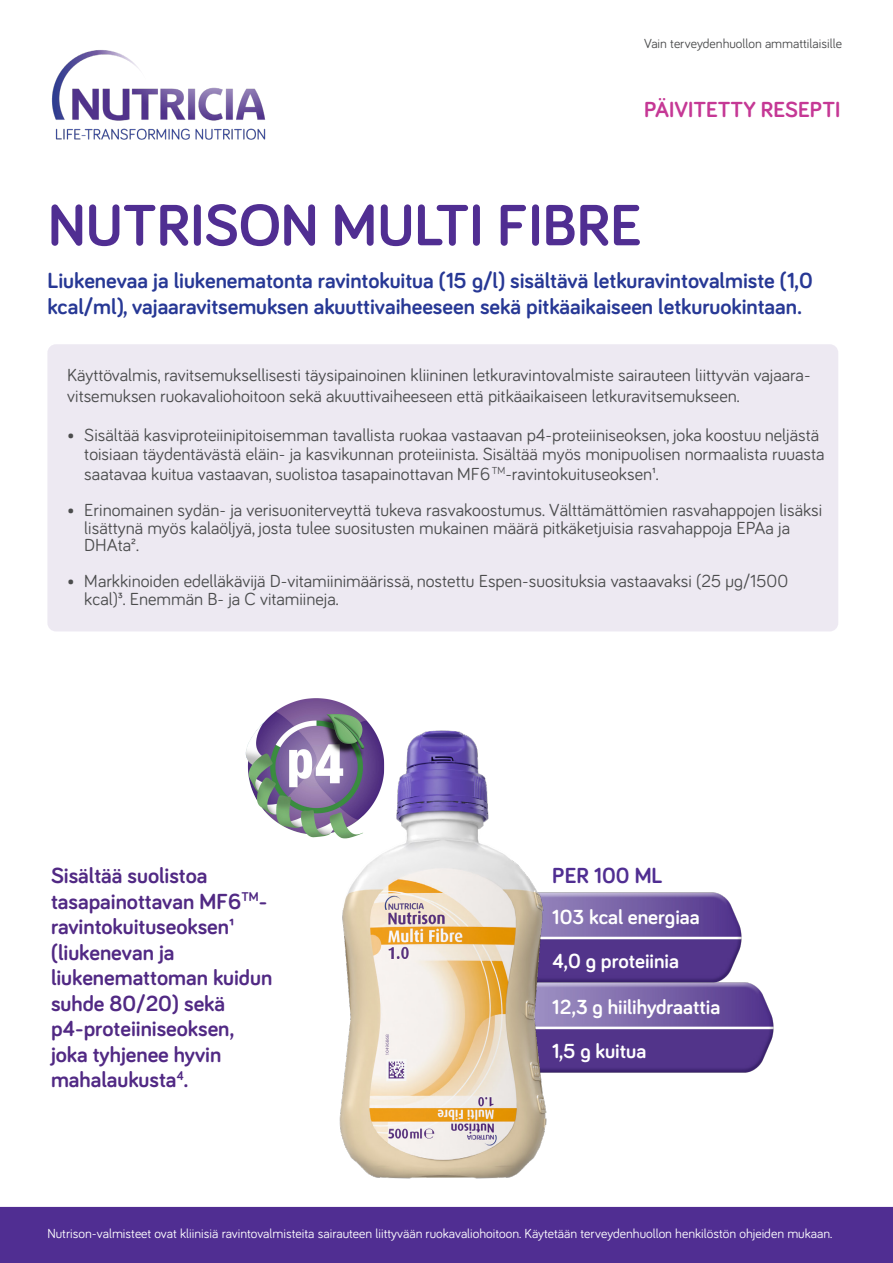
<style>
.page{position:relative;width:893px;height:1263px;background:#fff}
.page>*{position:absolute;margin:0;border:0;box-sizing:border-box;transform-origin:0 0}
.Otsikko{font:700 60px "Bariol";color:#502e92}
.Esittelyteksti{font:700 22.5px/25.5px "Bariol";color:#512984}
.Esittelyteksti-2{font:700 22.5px/25.5px "Bariol";color:#273895}
.Esittelyteksti-3{font:700 22.5px "Bariol";color:#c53895}
.Esittelyteksti-4{font:700 22.5px "Bariol";color:#502e92}
.t1{font:700 21px "Bariol";color:#fff}
.Leipis{font:18px/19.5px "Bariol";color:#4b4c4d}
.t2{font:13.5px "Bariol";color:#fff}
.t3{font:13.5px "Bariol";color:#4b4c4d}
</style>
<div class="page">
<img style="left:51px;top:50px;width:215px;height:90px">
<div style="left:0;top:1207px;width:893px;height:56px;background:#502e92"></div>
<div style="left:47px;top:344px;width:791px;height:287px;background:#ede9f2;border-radius:9px"></div>
<img style="left:589px;top:892px;width:153px;height:47px">
<img style="left:589px;top:939px;width:185px;height:134px">
<img style="left:339px;top:730px;width:250px;height:449px">
<img style="left:245px;top:698px;width:144px;height:144px">
<p class="t3" style="left:644px;top:34px;width:199px">Vain terveydenhuollon ammattilaisille</p>
<p class="Esittelyteksti-3" style="left:644px;top:94px;width:198px">PÄIVITETTY RESEPTI</p>
<p class="Otsikko" style="left:48px;top:184px;width:595px">NUTRISON MULTI FIBRE</p>
<p class="Esittelyteksti-2" style="left:47px;top:267px;width:767px">Liukenevaa ja liukenematonta ravintokuitua (15 g/l) sisältävä letkuravintovalmiste (1,0 kcal/ml), vajaaravitsemuksen akuuttivaiheeseen sekä pitkäaikaiseen letkuruokintaan.</p>
<p class="Leipis" style="left:67px;top:363px;width:745px;line-height:21px">Käyttövalmis, ravitsemuksellisesti täysipainoinen kliininen letkuravintovalmiste sairauteen liittyvän vajaara&shy;vitsemuksen ruokavaliohoitoon sekä akuuttivaiheeseen että pitkäaikaiseen letkuravitsemukseen.</p>
<p class="Leipis" style="left:84px;top:424px;width:742px;text-indent:-17px">• Sisältää kasviproteiinipitoisemman tavallista ruokaa vastaavan p4-proteiiniseoksen, joka koostuu neljästä toisiaan täydentävästä eläin- ja kasvikunnan proteiinista. Sisältää myös monipuolisen normaalista ruuasta saatavaa kuitua vastaavan, suolistoa tasapainottavan MF6<sup>TM</sup>-ravintokuituseoksen1.</p>
<p class="Leipis" style="left:84px;top:500px;width:739px;line-height:17.9px;text-indent:-17px">• Erinomainen sydän- ja verisuoniterveyttä tukeva rasvakoostumus. Välttämättömien rasvahappojen lisäksi lisättynä myös kalaöljyä, josta tulee suositusten mukainen määrä pitkäketjuisia rasvahappoja EPAa ja<br>DHAta2.</p>
<p class="Leipis" style="left:84px;top:572px;width:705px;line-height:17.7px;text-indent:-17px">• Markkinoiden edelläkävijä D-vitamiinimäärissä, nostettu Espen-suosituksia vastaavaksi (25 µg/1500 kcal)3. Enemmän B- ja C vitamiineja.</p>
<p class="Esittelyteksti" style="left:51px;top:862px;width:223px">Sisältää suolistoa tasapainottavan MF6<sup>TM&shy;</sup>ravintokuituseoksen1 (liukenevan ja liukenemattoman kuidun suhde 80/20) sekä p4-proteiiniseoksen, joka tyhjenee hyvin mahalaukusta<sup>4</sup>.</p>
<p class="Esittelyteksti-4" style="left:552px;top:860px;width:112px">PER 100 ML</p>
<p class="t1" style="left:552px;top:902px;width:149px">103 kcal energiaa</p>
<p class="t1" style="left:552px;top:946px;width:128px">4,0 g proteiinia</p>
<p class="t1" style="left:552px;top:992px;width:169px">12,3 g hiilihydraattia</p>
<p class="t1" style="left:552px;top:1037px;width:95px">1,5 g kuitua</p>
<p class="t2" style="left:47px;top:1224px;width:786px">Nutrison-valmisteet ovat kliinisiä ravintovalmisteita sairauteen liittyvään ruokavaliohoitoon. Käytetään terveydenhuollon henkilöstön ohjeiden mukaan.</p>
</div>
